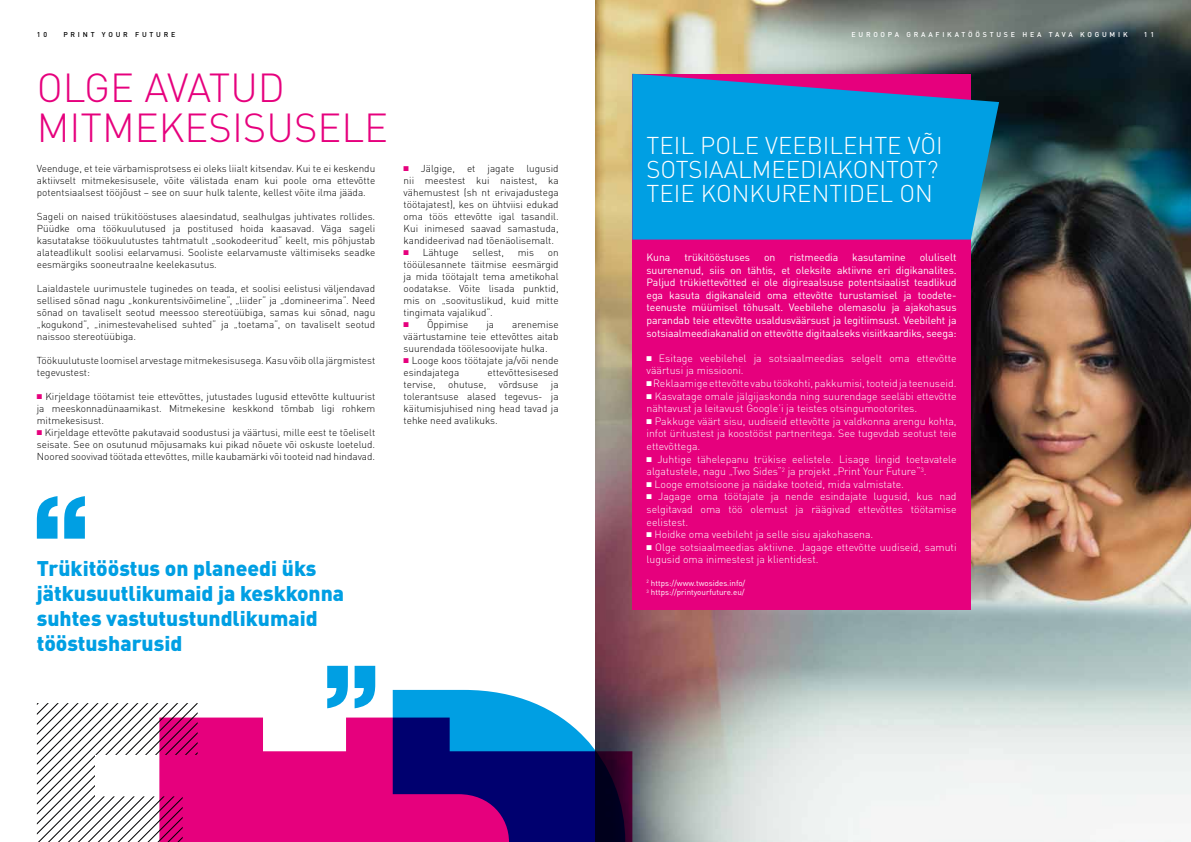
<style>
.page{position:relative;width:1191px;height:842px;background:#fff}
.page>*{position:absolute;margin:0;border:0;box-sizing:border-box;transform-origin:0 0}
.t1{font:300 40px/40px "DIN Pro";color:#e6007d}
.t2{font:300 24px/24px "DIN Pro";color:#fff}
.t3{font:900 21px/25.2px "DIN Pro";color:#009fe3}
.t4{font:300 10.5px/12.6px "DIN Pro";color:#fff}
.t5{font:10.5px/12.6px "DIN Pro";letter-spacing:-.01em;color:#fff;text-align:justify}
.t6{font:300 10px/12px "DIN Pro";color:#000;text-align:justify}
.t7{font:8px/9.6px "DIN Pro";color:#fff}
.t8{font:500 7px "DIN Pro";letter-spacing:.4em;color:#fff}
.t9{font:500 7px "DIN Pro";letter-spacing:.4em;color:#000}
.s1{color:#e6007d}
</style>
<div class="page">
<img style="left:595px;top:0;width:596px;height:842px">
<div style="left:632px;top:74px;width:338px;height:535px;background:#e6007d"></div>
<svg style="left:632px;top:74px;width:367px;height:166px;fill:#009fe3"></svg>
<svg style="left:198px;top:717px;width:434px;height:125px;fill:#e6007d"></svg>
<svg style="left:37px;top:703px;width:161px;height:139px"></svg>
<svg style="left:393px;top:690px;width:232px;height:152px"></svg>
<svg style="left:327px;top:666px;width:48px;height:42px"></svg>
<svg style="left:37px;top:496px;width:48px;height:43px"></svg>
<p class="t9" style="left:37px;top:29px;width:12px">1 0</p>
<p class="t9" style="left:63px;top:29px;width:114px">PRINT YOUR FUTURE</p>
<p class="t8" style="left:851px;top:29px;width:278px">EUROOPA GRAAFIKATÖÖSTUSE HEA TAVA KOGUMIK</p>
<p class="t8" style="left:1143px;top:29px;width:12px">1 1</p>
<h1 class="t1" style="left:37px;top:64px;width:353px">OLGE AVATUD<br>MITMEKESISUSELE</h1>
<p class="t6" style="left:37px;top:162px;width:340px">Veenduge, et teie värbamisprotsess ei oleks liialt kitsendav. Kui te ei keskendu aktiivselt mitmekesisusele, võite välistada enam kui poole oma ettevõtte potentsiaalsest tööjõust – see on suur hulk talente, kellest võite ilma jääda.</p>
<p class="t6" style="left:37px;top:210px;width:340px">Sageli on naised trükitööstuses alaesindatud, sealhulgas juhtivates rollides.<br>Püüdke oma töökuulutused ja postitused hoida kaasavad. Väga sageli kasutatakse töökuulutustes tahtmatult „sookodeeritud“ keelt, mis põhjustab alateadlikult soolisi eelarvamusi. Sooliste eelarvamuste vältimiseks seadke eesmärgiks sooneutraalne keelekasutus.</p>
<p class="t6" style="left:37px;top:282px;width:340px">Laialdastele uurimustele tuginedes on teada, et soolisi eelistusi väljendavad sellised sõnad nagu „konkurentsivõimeline“, „liider“ ja „domineerima“. Need sõnad on tavaliselt seotud meessoo stereotüübiga, samas kui sõnad, nagu „kogukond“, „inimestevahelised suhted“ ja „toetama“, on tavaliselt seotud naissoo stereotüübiga.</p>
<p class="t6" style="left:37px;top:354px;width:340px">Töökuulutuste loomisel arvestage mitmekesisusega. Kasu võib olla järgmistest tegevustest:</p>
<p class="t6" style="left:37px;top:390px;width:340px"><span class="s1">■</span> Kirjeldage töötamist teie ettevõttes, jutustades lugusid ettevõtte kultuurist ja meeskonnadünaamikast. Mitmekesine keskkond tõmbab ligi rohkem mitmekesisust.</p>
<p class="t6" style="left:37px;top:426px;width:340px"><span class="s1">■</span> Kirjeldage ettevõtte pakutavaid soodustusi ja väärtusi, mille eest te tõeliselt seisate. See on osutunud mõjusamaks kui pikad nõuete või oskuste loetelud.<br>Noored soovivad töötada ettevõttes, mille kaubamärki või tooteid nad hindavad.</p>
<p class="t6" style="left:403px;top:162px;width:156px"><span class="s1">■</span> Jälgige, et jagate lugusid nii meestest kui naistest, ka vähemustest (sh nt erivajadustega töötajatest), kes on ühtviisi edukad oma töös ettevõtte igal tasandil.<br>Kui inimesed saavad samastuda, kandideerivad nad tõenäolisemalt.</p>
<p class="t6" style="left:403px;top:246px;width:57px"><span class="s1">■</span> Lähtuge</p>
<p class="t6" style="left:472px;top:246px;width:33px">sellest,</p>
<p class="t6" style="left:518px;top:246px;width:18px">mis</p>
<p class="t6" style="left:403px;top:246px;width:156px;text-indent:144px">on tööülesannete täitmise eesmärgid ja mida töötajalt tema ametikohal oodatakse. Võite lisada punktid, mis on „soovituslikud, kuid mitte tingimata vajalikud“.</p>
<p class="t6" style="left:403px;top:318px;width:66px"><span class="s1">■</span> Õppimise</p>
<p class="t6" style="left:486px;top:318px;width:9px">ja</p>
<p class="t6" style="left:403px;top:318px;width:156px;text-indent:108px">arenemise väärtustamine teie ettevõttes aitab suurendada töölesoovijate hulka.</p>
<p class="t6" style="left:403px;top:354px;width:156px"><span class="s1">■</span> Looge koos töötajate ja/või nende esindajatega</p>
<p class="t6" style="left:487px;top:366px;width:73px">ettevõttesisesed</p>
<p class="t6" style="left:403px;top:378px;width:34px">tervise,</p>
<p class="t6" style="left:448px;top:378px;width:40px">ohutuse,</p>
<p class="t6" style="left:499px;top:378px;width:41px">võrdsuse</p>
<p class="t6" style="left:403px;top:378px;width:156px;text-indent:147px">ja tolerantsuse alased tegevus- ja käitumisjuhised ning head tavad ja tehke need avalikuks.</p>
<h3 class="t3" style="left:37px;top:553px;width:309px">Trükitööstus on planeedi üks jätkusuutlikumaid ja keskkonna suhtes vastutustundlikumaid tööstusharusid</h3>
<h2 class="t2" style="left:646px;top:131px;width:297px">TEIL POLE VEEBILEHTE VÕI<br>SOTSIAALMEEDIAKONTOT?<br>TEIE KONKURENTIDEL ON</h2>
<p class="t5" style="left:646px;top:250px;width:311px;text-indent:273px">oluliselt suurenenud, siis on tähtis, et oleksite aktiivne eri digikanalites.<br>Paljud trükiettevõtted ei ole digireaalsuse potentsiaalist teadlikud ega kasuta digikanaleid oma ettevõtte turustamisel ja toodete&shy;teenuste müümisel tõhusalt. Veebilehe olemasolu ja ajakohasus parandab teie ettevõtte usaldusväärsust ja legitiimsust. Veebileht ja sotsiaalmeediakanalid on ettevõtte digitaalseks visiitkaardiks, seega:</p>
<p class="t4" style="left:646px;top:351px;width:311px">■ Esitage veebilehel ja sotsiaalmeedias selgelt oma ettevõtte väärtusi ja missiooni.</p>
<p class="t4" style="left:646px;top:376px;width:311px">■ Reklaamige ettevõtte vabu töökohti, pakkumisi, tooteid ja teenuseid.</p>
<p class="t4" style="left:646px;top:389px;width:311px">■ Kasvatage omale jälgijaskonda ning suurendage seeläbi ettevõtte nähtavust ja leitavust Google’i ja teistes otsingumootorites.</p>
<p class="t4" style="left:646px;top:414px;width:311px;text-align:justify">■ Pakkuge väärt sisu, uudiseid ettevõtte ja valdkonna arengu kohta, infot üritustest ja koostööst partneritega. See tugevdab seotust teie ettevõttega.</p>
<p class="t4" style="left:646px;top:452px;width:311px">■ Juhtige tähelepanu trükise eelistele. Lisage lingid toetavatele algatustele, nagu „Two Sides“<sup>2</sup> ja projekt „Print Your Future“<sup>3</sup>.</p>
<p class="t4" style="left:646px;top:477px;width:259px">■ Looge emotsioone ja näidake tooteid, mida valmistate.</p>
<p class="t4" style="left:646px;top:489px;width:311px;text-align:justify">■ Jagage oma töötajate ja nende esindajate lugusid, kus nad selgitavad oma töö olemust ja räägivad ettevõttes töötamise eelistest.</p>
<p class="t4" style="left:646px;top:527px;width:228px">■ Hoidke oma veebileht ja selle sisu ajakohasena.</p>
<p class="t4" style="left:646px;top:540px;width:311px">■ Olge sotsiaalmeedias aktiivne. Jagage ettevõtte uudiseid, samuti lugusid oma inimestest ja klientidest.</p>
<p class="t7" style="left:646px;top:577px;width:100px"><sup>2</sup> https://www.twosides.info/<br><sup>3</sup> https://printyourfuture.eu/</p>
<p class="t5" style="left:646px;top:250px;width:25px">Kuna</p>
<p class="t5" style="left:684px;top:250px;width:67px">trükitööstuses</p>
<p class="t5" style="left:764px;top:250px;width:13px">on</p>
<p class="t5" style="left:789px;top:250px;width:50px">ristmeedia</p>
<p class="t5" style="left:852px;top:250px;width:55px">kasutamine</p>
</div>
